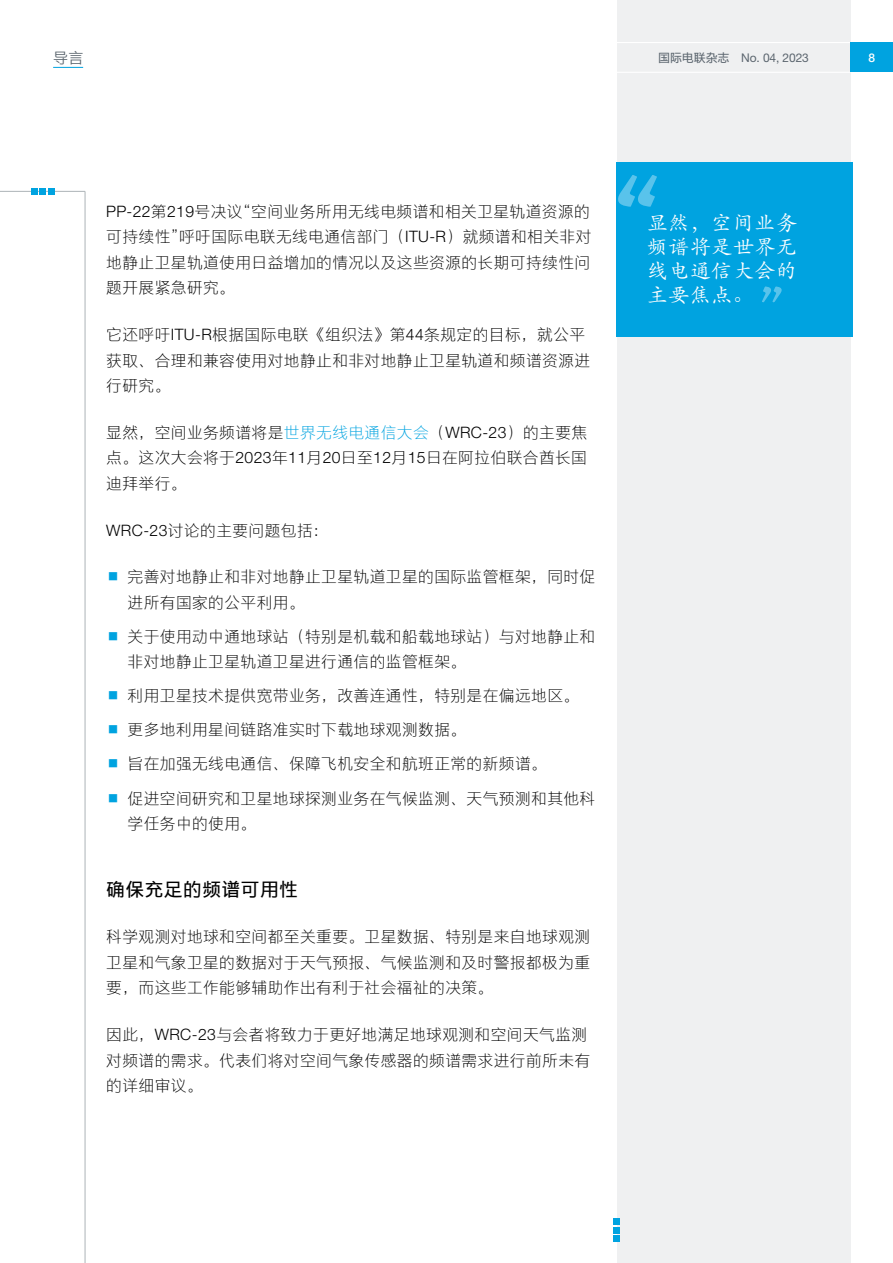
<style>
.page{position:relative;width:893px;height:1263px;background:#fff}
.page>*{position:absolute;margin:0;border:0;box-sizing:border-box;transform-origin:0 0}
.t1{font:21px/24px "ST Kaiti";letter-spacing:.025em;color:#fff;text-align:justify}
.t2{font:18.75px "M Ying Hei PRC W5";letter-spacing:.025em;color:#000}
.t3{font:15.75px/25.5px "M Ying Hei PRC W3";letter-spacing:.025em;color:#000}
.t4{font:15px "M Ying Hei PRC W4";color:#5c666f}
.t5{font:12px "M Ying Hei PRC W4";letter-spacing:-.01em;color:#5c666f}
.t6{font:12px "M Ying Hei PRC W5";color:#fff}
.s1{font-family:"M Ying Hei PRC W5"}
.s2{color:#00a3e0}
</style>
<div class="page">
<div style="left:617px;top:0;width:233px;height:1263px;background:#eff0f1"></div>
<div style="left:617px;top:162px;width:236px;height:174px;background:#00a3e0"></div>
<svg style="left:762px;top:286px;width:20px;height:17px"></svg>
<svg style="left:616px;top:172px;width:41px;height:37px"></svg>
<hr style="left:617px;top:72px;width:233px;height:1px;background:#fff">
<hr style="left:617px;top:42px;width:233px;height:1px;background:#fff">
<hr style="left:85px;top:191px;width:1px;height:1072px;background:#adb3b7">
<div style="left:613px;top:1218px;width:7px;height:7px;background:#00a3e0"></div>
<div style="left:613px;top:1227px;width:7px;height:6px;background:#00a3e0"></div>
<div style="left:613px;top:1235px;width:7px;height:7px;background:#00a3e0"></div>
<div style="left:850px;top:43px;width:43px;height:29px;background:#00a3e0"></div>
<hr style="left:53px;top:67px;width:30px;height:1px;background:#00a3e0">
<hr style="left:0;top:191px;width:85px;height:1px;background:#adb3b7">
<div style="left:31px;top:188px;width:6px;height:7px;background:#00a3e0"></div>
<div style="left:39px;top:188px;width:7px;height:7px;background:#00a3e0"></div>
<div style="left:48px;top:188px;width:6px;height:7px;background:#00a3e0"></div>
<p class="t4" style="left:53px;top:48px;width:32px">导言</p>
<p class="t5" style="left:658px;top:50px;width:152px"><span class="s1">国际电联杂志</span> No. 04, 2023</p>
<p class="t6" style="left:868px;top:50px;width:8px">8</p>
<p class="t3" style="left:106px;top:198px;width:487px;text-align:justify">PP-22第219号决议“空间业务所用无线电频谱和相关卫星轨道资源的可持续性”呼吁国际电联无线电通信部门（ITU-R）就频谱和相关非对地静止卫星轨道使用日益增加的情况以及这些资源的长期可持续性问题开展紧急研究。</p>
<p class="t3" style="left:106px;top:322px;width:485px">它还呼吁ITU-R根据国际电联《组织法》第44条规定的目标，就公平获取、合理和兼容使用对地静止和非对地静止卫星轨道和频谱资源进行研究。</p>
<p class="t3" style="left:106px;top:419px;width:482px;text-align:justify">显然，空间业务频谱将是<span class="s2">世界无线电通信大会</span>（WRC-23）的主要焦点。这次大会将于2023年11月20日至12月15日在阿拉伯联合酋长国迪拜举行。</p>
<p class="t3" style="left:106px;top:517px;width:224px">WRC-23讨论的主要问题包括：</p>
<p class="t3" style="left:128px;top:564px;width:469px">完善对地静止和非对地静止卫星轨道卫星的国际监管框架，同时促进所有国家的公平利用。</p>
<p class="t3" style="left:128px;top:623px;width:469px">关于使用动中通地球站（特别是机载和船载地球站）与对地静止和非对地静止卫星轨道卫星进行通信的监管框架。</p>
<p class="t3" style="left:128px;top:679px;width:469px;line-height:34px">利用卫星技术提供宽带业务，改善连通性，特别是在偏远地区。更多地利用星间链路准实时下载地球观测数据。<br>旨在加强无线电通信、保障飞机安全和航班正常的新频谱。<br>促进空间研究和卫星地球探测业务在气候监测、天气预测和其他科</p>
<p class="t3" style="left:128px;top:810px;width:130px">学任务中的使用。</p>
<p class="t2" style="left:106px;top:877px;width:193px">确保充足的频谱可用性</p>
<p class="t3" style="left:106px;top:924px;width:485px;text-align:justify">科学观测对地球和空间都至关重要。卫星数据、特别是来自地球观测卫星和气象卫星的数据对于天气预报、气候监测和及时警报都极为重要，而这些工作能够辅助作出有利于社会福祉的决策。</p>
<p class="t3" style="left:106px;top:1022px;width:485px">因此，WRC-23与会者将致力于更好地满足地球观测和空间天气监测对频谱的需求。代表们将对空间气象传感器的频谱需求进行前所未有的详细审议。</p>
<h1 class="t1" style="left:646px;top:210px;width:152px">显然，空间业务频谱将是世界无线电通信大会的主要焦点。</h1>
</div>
